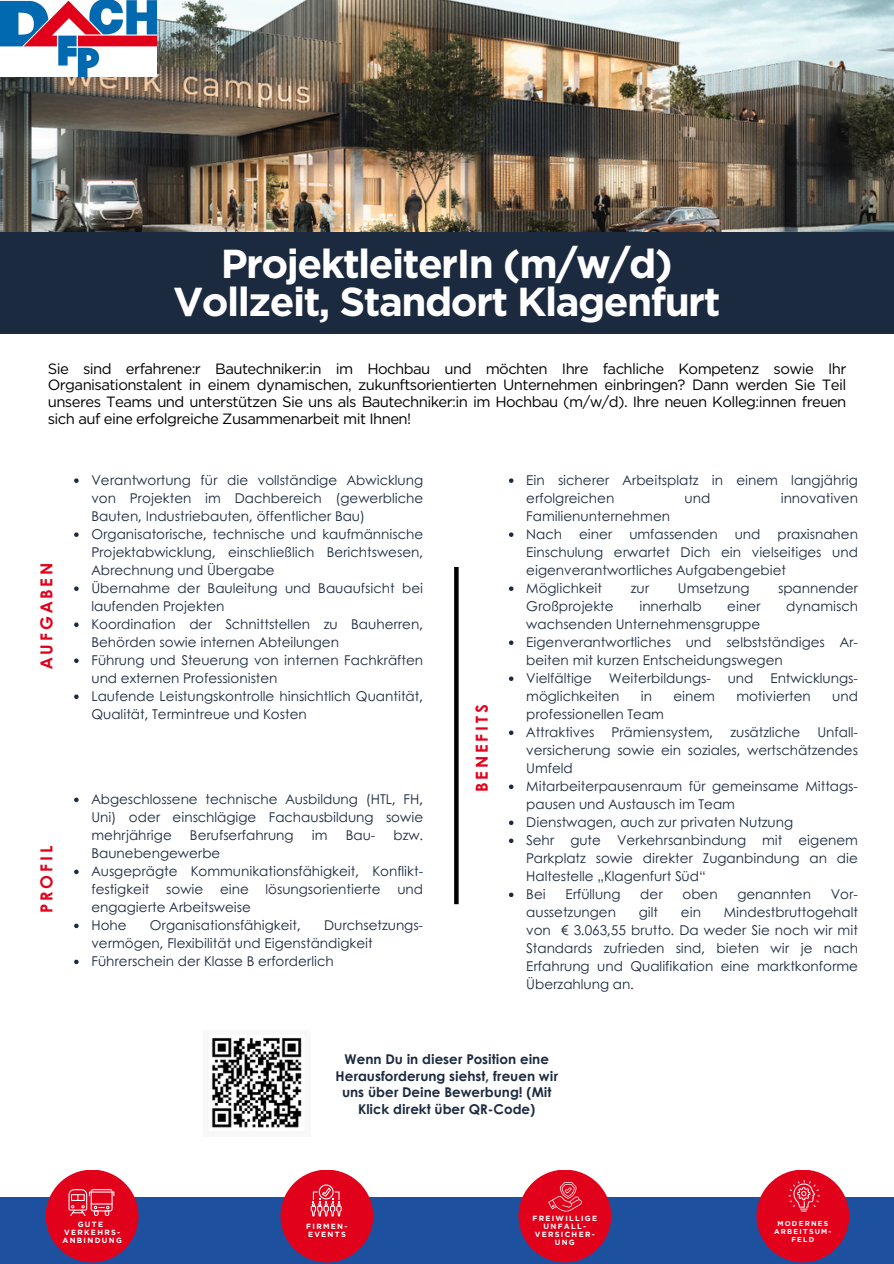
<style>
.page{position:relative;width:894px;height:1264px;background:#fff}
.page>*{position:absolute;margin:0;border:0;box-sizing:border-box;transform-origin:0 0}
.t1{font:700 40.35px/38.2px "Gotham";letter-spacing:-.04em;color:#fff;text-align:center}
.t2{font:700 16.65px "Century Gothic";letter-spacing:.175em;color:#e2011b}
.t3{font:14.85px/16.8px "Gotham";letter-spacing:-.04em;color:#000;text-align:justify}
.t4{font:13.5px/18px "Century Gothic";color:#1b2a3f;text-align:justify}
.t5{font:700 13.5px/16.8px "Century Gothic";color:#1b2a3f;text-align:center}
.t6{font:700 7.5px/7.8px "Gotham";letter-spacing:.175em;color:#fff}
.t7{font:700 7.05px/7.8px "Gotham";letter-spacing:.175em;color:#fff;text-align:center}
</style>
<div class="page">
<img style="left:0;top:0;width:893px;height:232px">
<div style="left:0;top:232px;width:893px;height:102px;background:#1b2a3f"></div>
<div style="left:0;top:1196px;width:893px;height:67px;background:#1e50a0"></div>
<img style="left:0;top:0;width:156px;height:76px">
<svg style="left:454px;top:567px;width:4px;height:337px"></svg>
<div style="left:46px;top:1169px;width:92px;height:93px;background:#e2011b;border-radius:50%"></div>
<div style="left:280px;top:1169px;width:93px;height:93px;background:#e2011b;border-radius:50%"></div>
<div style="left:518px;top:1169px;width:93px;height:93px;background:#e2011b;border-radius:50%"></div>
<svg style="left:310px;top:1184px;width:31px;height:31px"></svg>
<svg style="left:68px;top:1189px;width:46px;height:26px"></svg>
<svg style="left:548px;top:1182px;width:33px;height:29px"></svg>
<div style="left:756px;top:1169px;width:93px;height:93px;background:#e2011b;border-radius:50%"></div>
<svg style="left:788px;top:1180px;width:31px;height:31px"></svg>
<img style="left:211px;top:1037px;width:91px;height:91px">
<svg style="left:74px;top:478px;width:5px;height:5px"></svg>
<svg style="left:74px;top:532px;width:5px;height:5px"></svg>
<svg style="left:74px;top:586px;width:5px;height:5px"></svg>
<svg style="left:74px;top:622px;width:5px;height:5px"></svg>
<svg style="left:74px;top:658px;width:5px;height:5px"></svg>
<svg style="left:74px;top:694px;width:5px;height:5px"></svg>
<svg style="left:74px;top:797px;width:5px;height:5px"></svg>
<svg style="left:74px;top:869px;width:5px;height:5px"></svg>
<svg style="left:74px;top:923px;width:5px;height:5px"></svg>
<svg style="left:74px;top:959px;width:5px;height:5px"></svg>
<svg style="left:509px;top:478px;width:4px;height:5px"></svg>
<svg style="left:509px;top:532px;width:4px;height:5px"></svg>
<svg style="left:509px;top:586px;width:4px;height:5px"></svg>
<svg style="left:509px;top:640px;width:4px;height:5px"></svg>
<svg style="left:509px;top:676px;width:4px;height:5px"></svg>
<svg style="left:509px;top:730px;width:4px;height:5px"></svg>
<svg style="left:509px;top:784px;width:4px;height:5px"></svg>
<svg style="left:509px;top:820px;width:4px;height:5px"></svg>
<svg style="left:509px;top:838px;width:4px;height:5px"></svg>
<svg style="left:509px;top:892px;width:4px;height:5px"></svg>
<p class="t1" style="left:173px;top:244px;width:548px">ProjektleiterIn (m/w/d)<br>Vollzeit, Standort Klagenfurt</p>
<p class="t3" style="left:48px;top:360px;width:799px">Sie sind erfahrene:r Bautechniker:in im Hochbau und möchten Ihre fachliche Kompetenz sowie Ihr Organisationstalent in einem dynamischen, zukunftsorientierten Unternehmen einbringen? Dann werden Sie Teil unseres Teams und unterstützen Sie uns als Bautechniker:in im Hochbau (m/w/d). Ihre neuen Kolleg:innen freuen sich auf eine erfolgreiche Zusammenarbeit mit Ihnen!</p>
<h2 class="t2" style="left:34px;top:669px;width:108px;rotate:-90deg">AUFGABEN</h2>
<p class="t2" style="left:34px;top:913px;width:69px;rotate:-90deg">PROFIL</p>
<p class="t4" style="left:91px;top:470px;width:333px">Verantwortung für die vollständige Abwicklung von Projekten im Dachbereich (gewerbliche Bauten, Industriebauten, öffentlicher Bau)</p>
<p class="t4" style="left:91px;top:524px;width:333px">Organisatorische, technische und kaufmännische Projektabwicklung, einschließlich Berichtswesen, Abrechnung und Übergabe</p>
<p class="t4" style="left:91px;top:578px;width:333px">Übernahme der Bauleitung und Bauaufsicht bei laufenden Projekten</p>
<p class="t4" style="left:91px;top:614px;width:333px">Koordination der Schnittstellen zu Bauherren,<br>Behörden sowie internen Abteilungen</p>
<p class="t4" style="left:91px;top:650px;width:333px">Führung und Steuerung von internen Fachkräften und externen Professionisten</p>
<p class="t4" style="left:91px;top:686px;width:333px">Laufende Leistungskontrolle hinsichtlich Quantität,<br>Qualität, Termintreue und Kosten</p>
<p class="t4" style="left:91px;top:789px;width:333px">Abgeschlossene technische Ausbildung (HTL, FH, Uni) oder einschlägige Fachausbildung sowie mehrjährige</p>
<p class="t4" style="left:190px;top:825px;width:105px">Berufserfahrung</p>
<p class="t4" style="left:312px;top:825px;width:17px">im</p>
<p class="t4" style="left:345px;top:825px;width:31px">Bau-</p>
<p class="t4" style="left:393px;top:825px;width:31px">bzw.</p>
<p class="t4" style="left:91px;top:843px;width:130px">Baunebengewerbe</p>
<p class="t4" style="left:91px;top:861px;width:333px">Ausgeprägte Kommunikationsfähigkeit, Konflikt&shy;festigkeit sowie eine lösungsorientierte und engagierte Arbeitsweise</p>
<p class="t4" style="left:91px;top:915px;width:37px">Hohe</p>
<p class="t4" style="left:150px;top:915px;width:152px">Organisationsfähigkeit,</p>
<p class="t4" style="left:91px;top:915px;width:333px;text-indent:232px">Durchsetzungs&shy;vermögen, Flexibilität und Eigenständigkeit</p>
<p class="t4" style="left:91px;top:951px;width:244px">Führerschein der Klasse B erforderlich</p>
<h2 class="t2" style="left:469px;top:792px;width:89px;rotate:-90deg">BENEFITS</h2>
<p class="t4" style="left:526px;top:470px;width:333px">Ein sicherer Arbeitsplatz in einem langjährig erfolgreichen</p>
<p class="t4" style="left:684px;top:488px;width:27px">und</p>
<p class="t4" style="left:780px;top:488px;width:79px">innovativen</p>
<p class="t4" style="left:526px;top:506px;width:145px">Familienunternehmen</p>
<p class="t4" style="left:526px;top:524px;width:37px">Nach</p>
<p class="t4" style="left:579px;top:524px;width:35px">einer</p>
<p class="t4" style="left:629px;top:524px;width:90px">umfassenden</p>
<p class="t4" style="left:734px;top:524px;width:27px">und</p>
<p class="t4" style="left:526px;top:524px;width:333px;text-indent:251px">praxisnahen Einschulung erwartet Dich ein vielseitiges und eigenverantwortliches Aufgabengebiet</p>
<p class="t4" style="left:526px;top:578px;width:77px">Möglichkeit</p>
<p class="t4" style="left:630px;top:578px;width:20px">zur</p>
<p class="t4" style="left:677px;top:578px;width:73px">Umsetzung</p>
<p class="t4" style="left:777px;top:578px;width:81px">spannender</p>
<p class="t4" style="left:526px;top:596px;width:89px">Großprojekte</p>
<p class="t4" style="left:639px;top:596px;width:64px">innerhalb</p>
<p class="t4" style="left:727px;top:596px;width:35px">einer</p>
<p class="t4" style="left:786px;top:596px;width:73px">dynamisch</p>
<p class="t4" style="left:526px;top:614px;width:235px">wachsenden Unternehmensgruppe</p>
<p class="t4" style="left:526px;top:632px;width:333px">Eigenverantwortliches und selbstständiges Ar&shy;beiten mit kurzen Entscheidungswegen</p>
<p class="t4" style="left:526px;top:668px;width:67px">Vielfältige</p>
<p class="t4" style="left:608px;top:668px;width:103px">Weiterbildungs-</p>
<p class="t4" style="left:727px;top:668px;width:27px">und</p>
<p class="t4" style="left:770px;top:668px;width:89px">Entwicklungs-</p>
<p class="t4" style="left:526px;top:686px;width:95px">möglichkeiten</p>
<p class="t4" style="left:640px;top:686px;width:13px">in</p>
<p class="t4" style="left:673px;top:686px;width:43px">einem</p>
<p class="t4" style="left:736px;top:686px;width:76px">motivierten</p>
<p class="t4" style="left:832px;top:686px;width:27px">und</p>
<p class="t4" style="left:526px;top:704px;width:139px">professionellen Team</p>
<p class="t4" style="left:526px;top:722px;width:70px">Attraktives</p>
<p class="t4" style="left:611px;top:722px;width:103px">Prämiensystem,</p>
<p class="t4" style="left:730px;top:722px;width:71px">zusätzliche</p>
<p class="t4" style="left:526px;top:722px;width:333px;text-indent:291px">Unfall&shy;versicherung sowie ein soziales, wertschätzendes Umfeld</p>
<p class="t4" style="left:526px;top:776px;width:333px">Mitarbeiterpausenraum für gemeinsame Mittags&shy;pausen und Austausch im Team</p>
<p class="t4" style="left:526px;top:812px;width:268px">Dienstwagen, auch zur privaten Nutzung</p>
<p class="t4" style="left:526px;top:830px;width:333px">Sehr gute Verkehrsanbindung mit eigenem Parkplatz sowie direkter Zuganbindung an die Haltestelle „Klagenfurt Süd“</p>
<p class="t4" style="left:526px;top:884px;width:21px">Bei</p>
<p class="t4" style="left:565px;top:884px;width:57px">Erfüllung</p>
<p class="t4" style="left:640px;top:884px;width:24px">der</p>
<p class="t4" style="left:682px;top:884px;width:37px">oben</p>
<p class="t4" style="left:737px;top:884px;width:75px">genannten</p>
<p class="t4" style="left:830px;top:884px;width:29px">Vor-</p>
<p class="t4" style="left:526px;top:902px;width:91px">aussetzungen</p>
<p class="t4" style="left:638px;top:902px;width:21px">gilt</p>
<p class="t4" style="left:680px;top:902px;width:22px">ein</p>
<p class="t4" style="left:526px;top:902px;width:333px;text-indent:197px">Mindestbruttogehalt von € 3.063,55 brutto. Da weder Sie noch wir mit Standards zufrieden sind, bieten wir je nach Erfahrung und Qualifikation eine marktkonforme Überzahlung an.</p>
<h3 class="t5" style="left:335px;top:1049px;width:224px">Wenn Du in dieser Position eine<br>Herausforderung siehst, freuen wir uns über Deine Bewerbung! (Mit<br>Klick direkt über QR-Code)</h3>
<p class="t6" style="left:78px;top:1220px;width:27px">GUTE</p>
<p class="t6" style="left:62px;top:1228px;width:61px">VERKEHRS-<br>ANBINDUNG</p>
<h1 class="t6" style="left:306px;top:1222px;width:43px">FIRMEN-<br>EVENTS</h1>
<h4 class="t6" style="left:532px;top:1214px;width:66px;text-align:center">FREIWILLIGE<br>UNFALL-<br>VERSICHER-<br>UNG</h4>
<h2 class="t7" style="left:774px;top:1219px;width:59px">MODERNES<br>ARBEITSUM-<br>FELD</h2>
</div>
